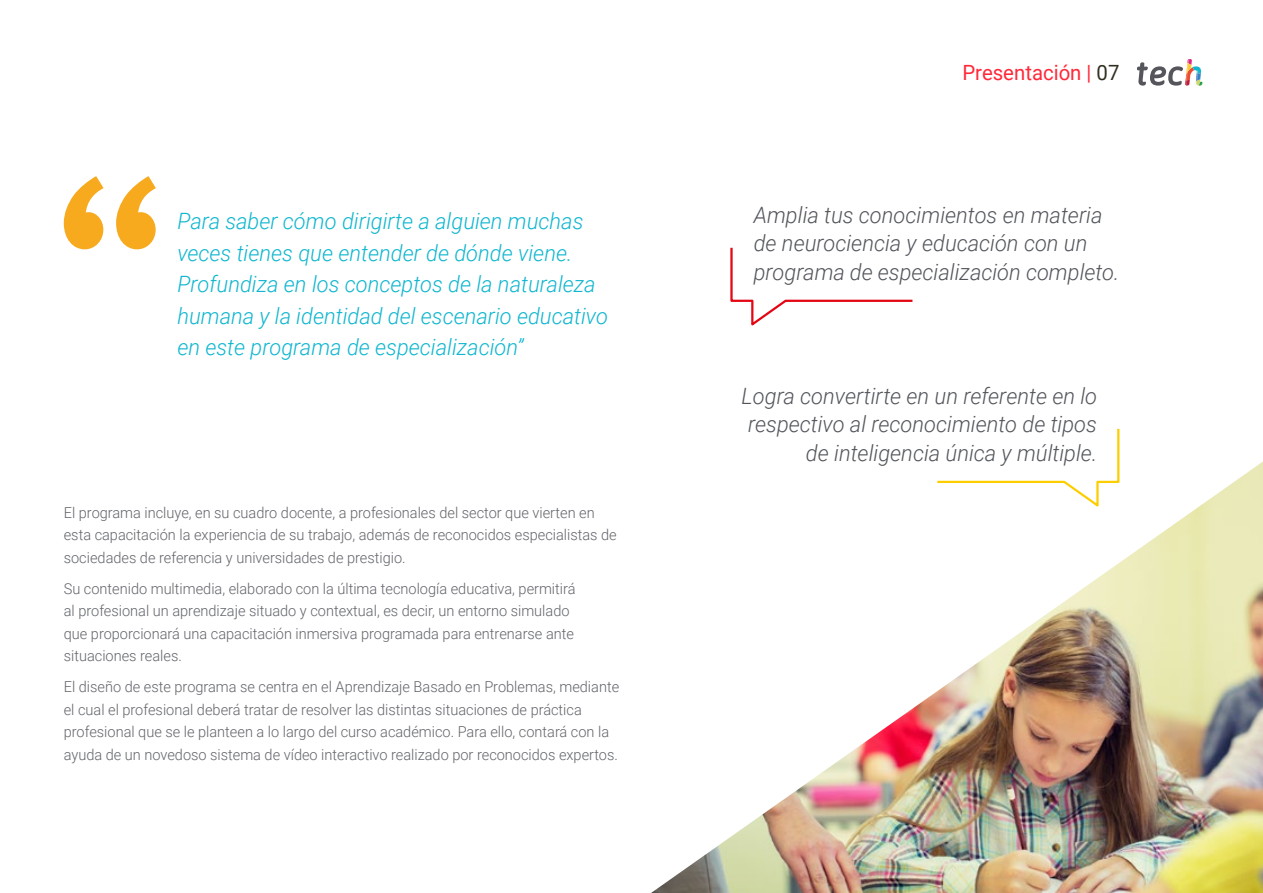
<style>
.page{position:relative;width:1263px;height:893px;background:#fff}
.page>*{position:absolute;margin:0;border:0;box-sizing:border-box;transform-origin:0 0}
.t1{font:italic 300 22.5px/28.5px "Roboto";color:#52555b}
.t2{font:italic 300 22.5px/31.5px "Roboto";color:#0fb6cf}
.t3{font:21px "Roboto";color:#ff293a}
.t4{font:300 15px/22.5px "Roboto";color:#61646a}
.s1{color:#312e20}
</style>
<div class="page">
<svg style="left:64px;top:176px;width:92px;height:73px"></svg>
<img style="left:651px;top:461px;width:612px;height:432px">
<svg style="left:730px;top:247px;width:183px;height:79px"></svg>
<svg style="left:1137px;top:59px;width:65px;height:27px"></svg>
<svg style="left:935px;top:428px;width:185px;height:82px"></svg>
<h2 class="t3" style="left:962px;top:57px;width:159px">Presentación | <span class="s1">07</span></h2>
<h1 class="t2" style="left:177px;top:205px;width:432px">Para saber cómo dirigirte a alguien muchas veces tienes que entender de dónde viene.<br>Profundiza en los conceptos de la naturaleza humana y la identidad del escenario educativo en este programa de especialización”</h1>
<h1 class="t1" style="left:754px;top:200px;width:367px">Amplia tus conocimientos en materia de neurociencia y educación con un programa de especialización completo.</h1>
<h1 class="t1" style="left:742px;top:381px;width:357px;text-align:right">Logra convertirte en un referente en lo respectivo al reconocimiento de tipos de inteligencia única y múltiple.</h1>
<p class="t4" style="left:64px;top:501px;width:554px">El programa incluye, en su cuadro docente, a profesionales del sector que vierten en esta capacitación la experiencia de su trabajo, además de reconocidos especialistas de sociedades de referencia y universidades de prestigio.</p>
<p class="t4" style="left:64px;top:577px;width:513px">Su contenido multimedia, elaborado con la última tecnología educativa, permitirá al profesional un aprendizaje situado y contextual, es decir, un entorno simulado que proporcionará una capacitación inmersiva programada para entrenarse ante situaciones reales.</p>
<p class="t4" style="left:64px;top:675px;width:557px">El diseño de este programa se centra en el Aprendizaje Basado en Problemas, mediante el cual el profesional deberá tratar de resolver las distintas situaciones de práctica profesional que se le planteen a lo largo del curso académico. Para ello, contará con la ayuda de un novedoso sistema de vídeo interactivo realizado por reconocidos expertos.</p>
</div>
